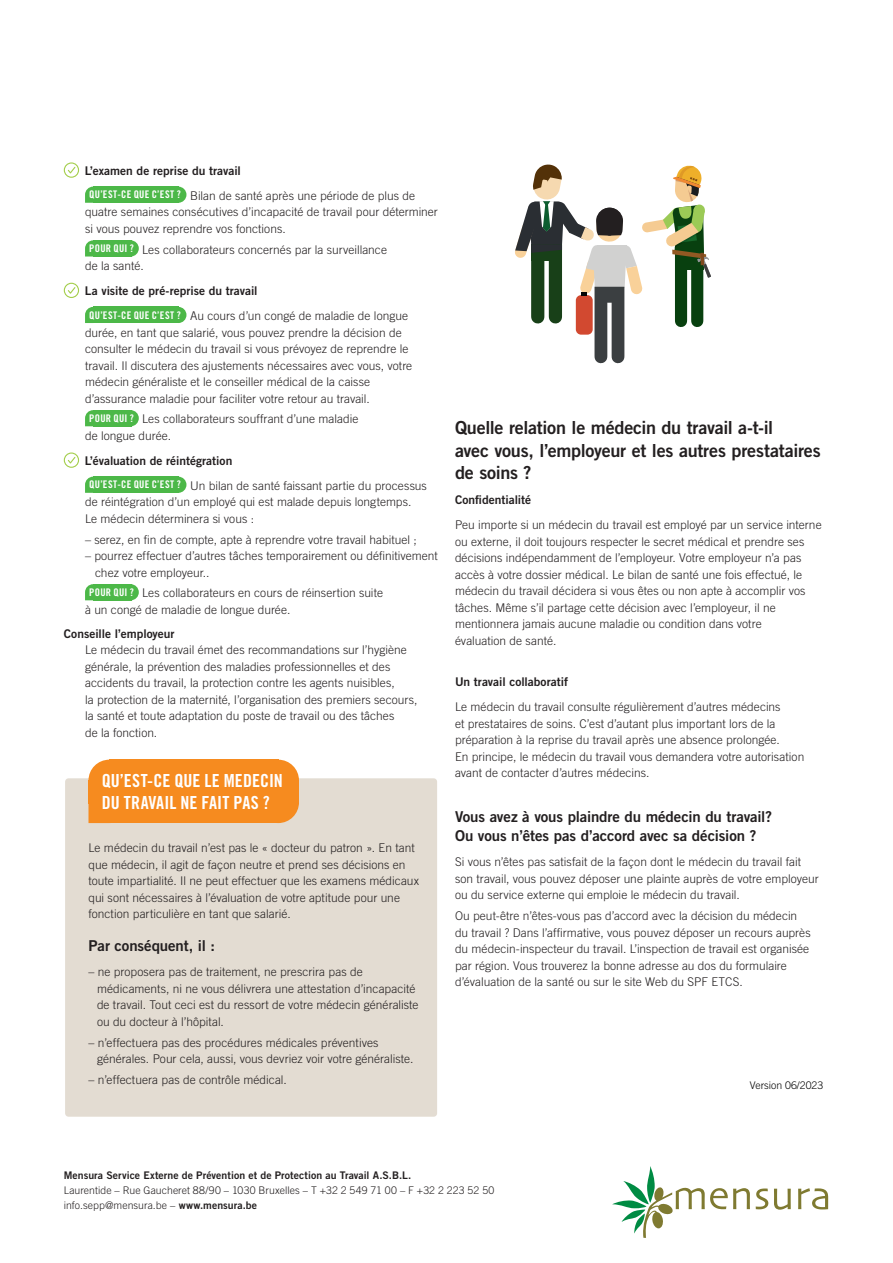
<style>
.page{position:relative;width:893px;height:1263px;background:#fff}
.page>*{position:absolute;margin:0;border:0;box-sizing:border-box;transform-origin:0 0}
.t1{font:18px/22.5px "Trade Gothic LT Std Bd 2";letter-spacing:-.015em;color:#231f20}
.body_bullets{font:18px/22.5px "Trade Gothic LT Std Bd Cn 20";letter-spacing:.005em;color:#fff}
.t2{font:15px/19.5px "Trade Gothic LT Std Bd 2";letter-spacing:-.01em;color:#231f20}
.t3{font:300 12px/16.5px "Trade Gothic LT Std";color:#231f20}
.t4{font:12px "Trade Gothic LT Std Bd 2";color:#231f20}
.t5{font:300 10.5px/15px "Trade Gothic LT Std";letter-spacing:.005em;color:#231f20}
.t6{font:10.5px "Trade Gothic LT Std Bd Cn 20";letter-spacing:.03em;color:#fff}
.t7{font:10.5px "Trade Gothic LT Std Bd 2";letter-spacing:.005em;color:#231f20}
.t8{font:300 10.5px "Trade Gothic LT Std";color:#000}
.s1{font-family:"Trade Gothic LT Std Bd 2";font-weight:400}
</style>
<div class="page">
<svg style="left:756px;top:1188px;width:12px;height:21px"></svg>
<svg style="left:774px;top:1189px;width:17px;height:21px"></svg>
<svg style="left:798px;top:1188px;width:30px;height:21px"></svg>
<svg style="left:612px;top:1166px;width:138px;height:72px"></svg>
<svg style="left:515px;top:164px;width:196px;height:200px"></svg>
<div style="left:65px;top:778px;width:372px;height:339px;background:#e3dcd2;border-radius:3px"></div>
<div style="left:258px;top:760px;width:41px;height:41px;background:#f68b1f;border-radius:50%"></div>
<div style="left:258px;top:782px;width:41px;height:41px;background:#f68b1f;border-radius:50%"></div>
<svg style="left:88px;top:760px;width:21px;height:63px"></svg>
<div style="left:109px;top:760px;width:170px;height:63px;background:#f68b1f"></div>
<div style="left:88px;top:780px;width:211px;height:24px;background:#f68b1f"></div>
<svg style="left:63px;top:162px;width:17px;height:16px"></svg>
<svg style="left:85px;top:187px;width:8px;height:16px"></svg>
<div style="left:170px;top:187px;width:16px;height:16px;background:#4cb848;border-radius:50%"></div>
<div style="left:93px;top:187px;width:86px;height:16px;background:#4cb848"></div>
<svg style="left:85px;top:240px;width:8px;height:16px"></svg>
<div style="left:123px;top:240px;width:16px;height:16px;background:#4cb848;border-radius:50%"></div>
<div style="left:93px;top:240px;width:38px;height:16px;background:#4cb848"></div>
<svg style="left:63px;top:282px;width:17px;height:16px"></svg>
<svg style="left:85px;top:307px;width:8px;height:16px"></svg>
<div style="left:170px;top:307px;width:16px;height:16px;background:#4cb848;border-radius:50%"></div>
<div style="left:93px;top:307px;width:86px;height:16px;background:#4cb848"></div>
<svg style="left:85px;top:410px;width:8px;height:16px"></svg>
<div style="left:123px;top:410px;width:16px;height:16px;background:#4cb848;border-radius:50%"></div>
<div style="left:93px;top:410px;width:38px;height:16px;background:#4cb848"></div>
<svg style="left:63px;top:452px;width:17px;height:16px"></svg>
<svg style="left:85px;top:477px;width:8px;height:16px"></svg>
<div style="left:170px;top:477px;width:16px;height:16px;background:#4cb848;border-radius:50%"></div>
<div style="left:93px;top:477px;width:86px;height:16px;background:#4cb848"></div>
<svg style="left:85px;top:584px;width:8px;height:16px"></svg>
<div style="left:123px;top:584px;width:16px;height:16px;background:#4cb848;border-radius:50%"></div>
<div style="left:93px;top:584px;width:38px;height:16px;background:#4cb848"></div>
<p class="t4" style="left:85px;top:163px;width:158px">L’examen de reprise du travail</p>
<p class="t6" style="left:89px;top:188px;width:93px">QU’EST-CE QUE C’EST ?</p>
<p class="t3" style="left:85px;top:187px;width:354px;text-indent:105px">Bilan de santé après une période de plus de quatre semaines consécutives d’incapacité de travail pour déterminer si vous pouvez reprendre vos fonctions.</p>
<p class="t6" style="left:89px;top:242px;width:46px">POUR QUI ?</p>
<p class="t3" style="left:85px;top:241px;width:304px;text-indent:57px">Les collaborateurs concernés par la surveillance de la santé.</p>
<p class="t4" style="left:85px;top:283px;width:174px">La visite de pré-reprise du travail</p>
<p class="t6" style="left:89px;top:308px;width:93px">QU’EST-CE QUE C’EST ?</p>
<p class="t3" style="left:85px;top:307px;width:329px;text-indent:105px">Au cours d’un congé de maladie de longue durée, en tant que salarié, vous pouvez prendre la décision de consulter le médecin du travail si vous prévoyez de reprendre le travail. Il discutera des ajustements nécessaires avec vous, votre médecin généraliste et le conseiller médical de la caisse d’assurance maladie pour faciliter votre retour au travail.</p>
<p class="t6" style="left:89px;top:412px;width:46px">POUR QUI ?</p>
<p class="t3" style="left:85px;top:411px;width:275px;text-indent:57px">Les collaborateurs souffrant d’une maladie de longue durée.</p>
<p class="t4" style="left:85px;top:453px;width:149px">L’évaluation de réintégration</p>
<p class="t6" style="left:89px;top:478px;width:93px">QU’EST-CE QUE C’EST ?</p>
<p class="t3" style="left:85px;top:477px;width:343px;text-indent:105px">Un bilan de santé faissant partie du processus de réintégration d’un employé qui est malade depuis longtemps.<br>Le médecin déterminera si vous :</p>
<p class="t3" style="left:85px;top:531px;width:333px">– serez, en fin de compte, apte à reprendre votre travail habituel ;</p>
<p class="t3" style="left:95px;top:547px;width:344px;text-indent:-10px">– pourrez effectuer d’autres tâches temporairement ou définitivement chez votre employeur..</p>
<p class="t6" style="left:89px;top:586px;width:46px">POUR QUI ?</p>
<p class="t3" style="left:85px;top:585px;width:299px;text-indent:57px">Les collaborateurs en cours de réinsertion suite à un congé de maladie de longue durée.</p>
<p class="t3" style="left:85px;top:625px;width:334px;text-indent:-21px"><span class="s1">Conseille l’employeur<br></span>Le médecin du travail émet des recommandations sur l’hygiène générale, la prévention des maladies professionnelles et des accidents du travail, la protection contre les agents nuisibles,<br>la protection de la maternité, l’organisation des premiers secours, la santé et toute adaptation du poste de travail ou des tâches<br>de la fonction.</p>
<p class="body_bullets" style="left:102px;top:769px;width:183px">QU’EST-CE QUE LE MEDECIN<br>DU TRAVAIL NE FAIT PAS ?</p>
<p class="t3" style="left:88px;top:840px;width:332px">Le médecin du travail n’est pas le « docteur du patron ». En tant que médecin, il agit de façon neutre et prend ses décisions en toute impartialité. Il ne peut effectuer que les examens médicaux qui sont nécessaires à l’évaluation de votre aptitude pour une fonction particulière en tant que salarié.</p>
<p class="t2" style="left:88px;top:936px;width:128px">Par conséquent, il :</p>
<p class="t3" style="left:97px;top:964px;width:323px;text-indent:-9px">– ne proposera pas de traitement, ne prescrira pas de médicaments, ni ne vous délivrera une attestation d’incapacité de travail. Tout ceci est du ressort de votre médecin généraliste ou du docteur à l’hôpital.</p>
<p class="t3" style="left:97px;top:1034px;width:318px;text-indent:-9px">– n’effectuera pas des procédures médicales préventives générales. Pour cela, aussi, vous devriez voir votre généraliste.</p>
<p class="t3" style="left:88px;top:1071px;width:200px">– n’effectuera pas de contrôle médical.</p>
<p class="t1" style="left:455px;top:416px;width:367px">Quelle relation le médecin du travail a-t-il<br>avec vous, l’employeur et les autres prestataires de soins ?</p>
<p class="t4" style="left:455px;top:492px;width:78px">Confidentialité</p>
<p class="t3" style="left:455px;top:516px;width:368px">Peu importe si un médecin du travail est employé par un service interne ou externe, il doit toujours respecter le secret médical et prendre ses décisions indépendamment de l’employeur. Votre employeur n’a pas accès à votre dossier médical. Le bilan de santé une fois effectué, le médecin du travail décidera si vous êtes ou non apte à accomplir vos tâches. Même s’il partage cette décision avec l’employeur, il ne mentionnera jamais aucune maladie ou condition dans votre<br>évaluation de santé.</p>
<p class="t4" style="left:455px;top:674px;width:115px">Un travail collaboratif</p>
<p class="t3" style="left:455px;top:698px;width:351px">Le médecin du travail consulte régulièrement d’autres médecins<br>et prestataires de soins. C’est d’autant plus important lors de la préparation à la reprise du travail après une absence prolongée.<br>En principe, le médecin du travail vous demandera votre autorisation avant de contacter d’autres médecins.</p>
<p class="t2" style="left:455px;top:806px;width:318px">Vous avez à vous plaindre du médecin du travail?<br>Ou vous n’êtes pas d’accord avec sa décision ?</p>
<p class="t3" style="left:455px;top:854px;width:365px">Si vous n’êtes pas satisfait de la façon dont le médecin du travail fait son travail, vous pouvez déposer une plainte auprès de votre employeur ou du service externe qui emploie le médecin du travail.</p>
<p class="t3" style="left:455px;top:907px;width:357px">Ou peut-être n’êtes-vous pas d’accord avec la décision du médecin du travail ? Dans l’affirmative, vous pouvez déposer un recours auprès du médecin-inspecteur du travail. L’inspection de travail est organisée par région. Vous trouverez la bonne adresse au dos du formulaire d’évaluation de la santé ou sur le site Web du SPF ETCS.</p>
<p class="t8" style="left:750px;top:1079px;width:75px">Version 06/2023</p>
<p class="t7" style="left:64px;top:1169px;width:349px">Mensura Service Externe de Prévention et de Protection au Travail A.S.B.L.</p>
<p class="t5" style="left:64px;top:1183px;width:432px">Laurentide – Rue Gaucheret 88/90 – 1030 Bruxelles – T +32 2 549 71 00 – F +32 2 223 52 50 info.sepp@mensura.be – <span class="s1">www.mensura.be</span></p>
</div>
